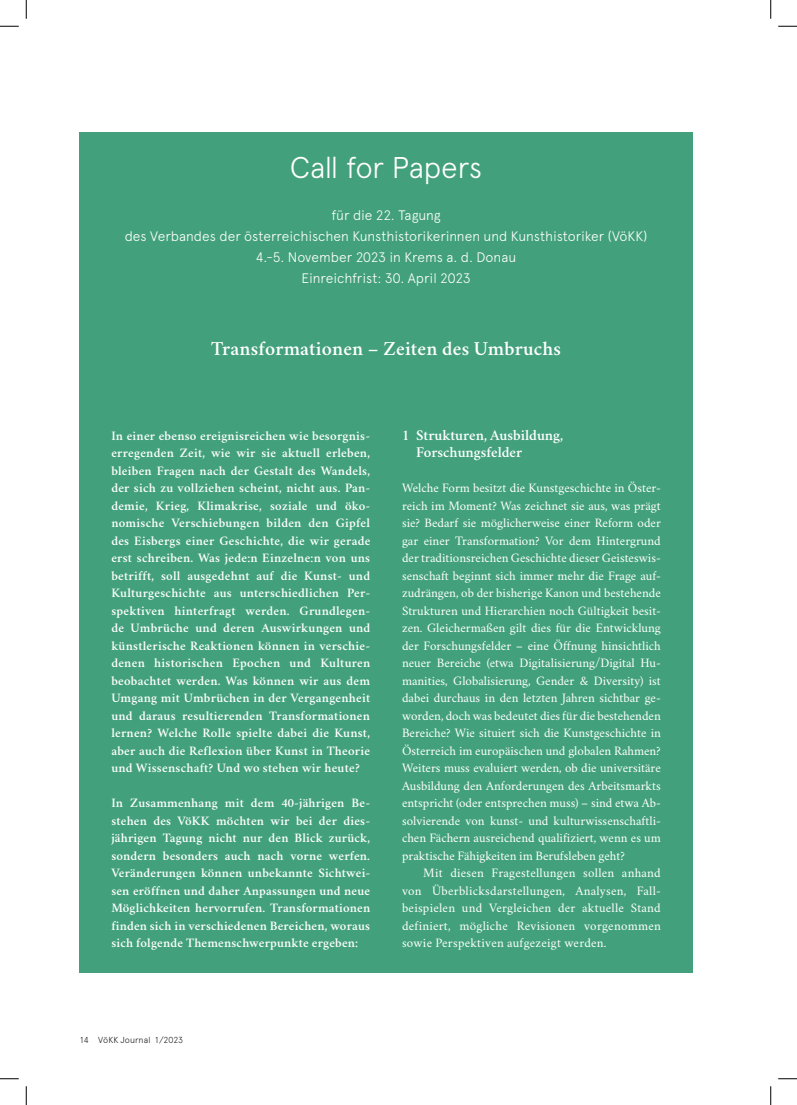
<style>
.page{position:relative;width:797px;height:1105px;background:#fff}
.page>*{position:absolute;margin:0;border:0;box-sizing:border-box;transform-origin:0 0}
.t1{font:300 30px "Apercu Pro";letter-spacing:-.02em;color:#fff}
.t2{font:600 20px "Crimson";letter-spacing:.01em;color:#fff}
.t3{font:600 15px/17.5px "Crimson";color:#fff}
.t4{font:300 13.75px/21px "Apercu Pro";color:#fff;text-align:center}
.t5{font:13px/17.5px "Crimson";color:#fff;text-align:justify}
.t6{font:600 13px/17.5px "Crimson";letter-spacing:.015em;color:#fff;text-align:justify}
.t7{font:300 8.75px "Apercu Pro";letter-spacing:.01em;color:#231f20}
</style>
<div class="page">
<div style="left:79px;top:133px;width:613px;height:840px;background:#42a17c"></div>
<svg style="left:0;top:25px;width:19px;height:2px"></svg>
<svg style="left:778px;top:25px;width:19px;height:2px"></svg>
<svg style="left:0;top:1078px;width:19px;height:1px"></svg>
<svg style="left:778px;top:1078px;width:19px;height:1px"></svg>
<svg style="left:25px;top:0;width:2px;height:19px"></svg>
<svg style="left:25px;top:1086px;width:2px;height:19px"></svg>
<svg style="left:770px;top:0;width:1px;height:19px"></svg>
<svg style="left:770px;top:1086px;width:1px;height:19px"></svg>
<h1 class="t1" style="left:290px;top:145px;width:194px">Call for Papers</h1>
<p class="t4" style="left:125px;top:203px;width:524px">für die 22. Tagung<br>des Verbandes der österreichischen Kunsthistorikerinnen und Kunsthistoriker (VöKK)<br>4.-5. November 2023 in Krems a. d. Donau<br>Einreichfrist: 30. April 2023</p>
<h2 class="t2" style="left:211px;top:335px;width:351px">Transformationen – Zeiten des Umbruchs</h2>
<p class="t6" style="left:111px;top:426px;width:260px">In einer ebenso ereignisreichen wie besorgnis&shy;erregenden Zeit, wie wir sie aktuell erleben, bleiben Fragen nach der Gestalt des Wandels, der sich zu vollziehen scheint, nicht aus. Pan&shy;demie, Krieg, Klimakrise, soziale und öko&shy;nomische Verschiebungen bilden den Gipfel des Eisbergs einer Geschichte, die wir gerade erst schreiben. Was jede:n Einzelne:n von uns betrifft, soll ausgedehnt auf die Kunst- und Kulturgeschichte aus unterschiedlichen Per&shy;spektiven hinterfragt werden. Grundlegen&shy;de Umbrüche und deren Auswirkungen und künstlerische Reaktionen können in verschie&shy;denen historischen Epochen und Kulturen beobachtet werden. Was können wir aus dem Umgang mit Umbrüchen in der Vergangenheit und daraus resultierenden Transformationen lernen? Welche Rolle spielte dabei die Kunst, aber auch die Reflexion über Kunst in Theorie und Wissenschaft? Und wo stehen wir heute?</p>
<p class="t6" style="left:111px;top:793px;width:260px">In Zusammenhang mit dem 40-jährigen Be&shy;stehen des VöKK möchten wir bei der dies&shy;jährigen Tagung nicht nur den Blick zurück, sondern besonders auch nach vorne werfen.<br>Veränderungen können unbekannte Sichtwei&shy;sen eröffnen und daher Anpassungen und neue Möglichkeiten hervorrufen. Transformationen finden sich in verschiedenen Bereichen, woraus sich folgende Themenschwerpunkte ergeben:</p>
<p class="t3" style="left:416px;top:425px;width:148px;text-indent:-14px">1 Strukturen, Ausbildung,<br>Forschungsfelder</p>
<p class="t5" style="left:402px;top:478px;width:260px">Welche Form besitzt die Kunstgeschichte in Öster&shy;reich im Moment? Was zeichnet sie aus, was prägt sie? Bedarf sie möglicherweise einer Reform oder gar einer Transformation? Vor dem Hintergrund der traditionsreichen Geschichte dieser Geisteswis&shy;senschaft beginnt sich immer mehr die Frage auf&shy;zudrängen, ob der bisherige Kanon und bestehende Strukturen und Hierarchien noch Gültigkeit besit&shy;zen. Gleichermaßen gilt dies für die Entwicklung der Forschungsfelder – eine Öffnung hinsichtlich neuer Bereiche (etwa Digitalisierung/Digital Hu&shy;manities, Globalisierung, Gender &amp; Diversity) ist dabei durchaus in den letzten Jahren sichtbar ge&shy;worden, doch was bedeutet dies für die bestehenden Bereiche? Wie situiert sich die Kunstgeschichte in Österreich im europäischen und globalen Rahmen?<br>Weiters muss evaluiert werden, ob die universitäre Ausbildung den Anforderungen des Arbeitsmarkts entspricht (oder entsprechen muss) – sind etwa Ab&shy;solvierende von kunst- und kulturwissenschaftli&shy;chen Fächern ausreichend qualifiziert, wenn es um praktische Fähigkeiten im Berufsleben geht?</p>
<p class="t5" style="left:402px;top:863px;width:260px;text-indent:21px">Mit diesen Fragestellungen sollen anhand von Überblicksdarstellungen, Analysen, Fall&shy;beispielen und Vergleichen der aktuelle Stand definiert, mögliche Revisionen vorgenommen sowie Perspektiven aufgezeigt werden.</p>
<p class="t7" style="left:79px;top:1034px;width:105px">14 VöKK Journal 1/2023</p>
</div>
